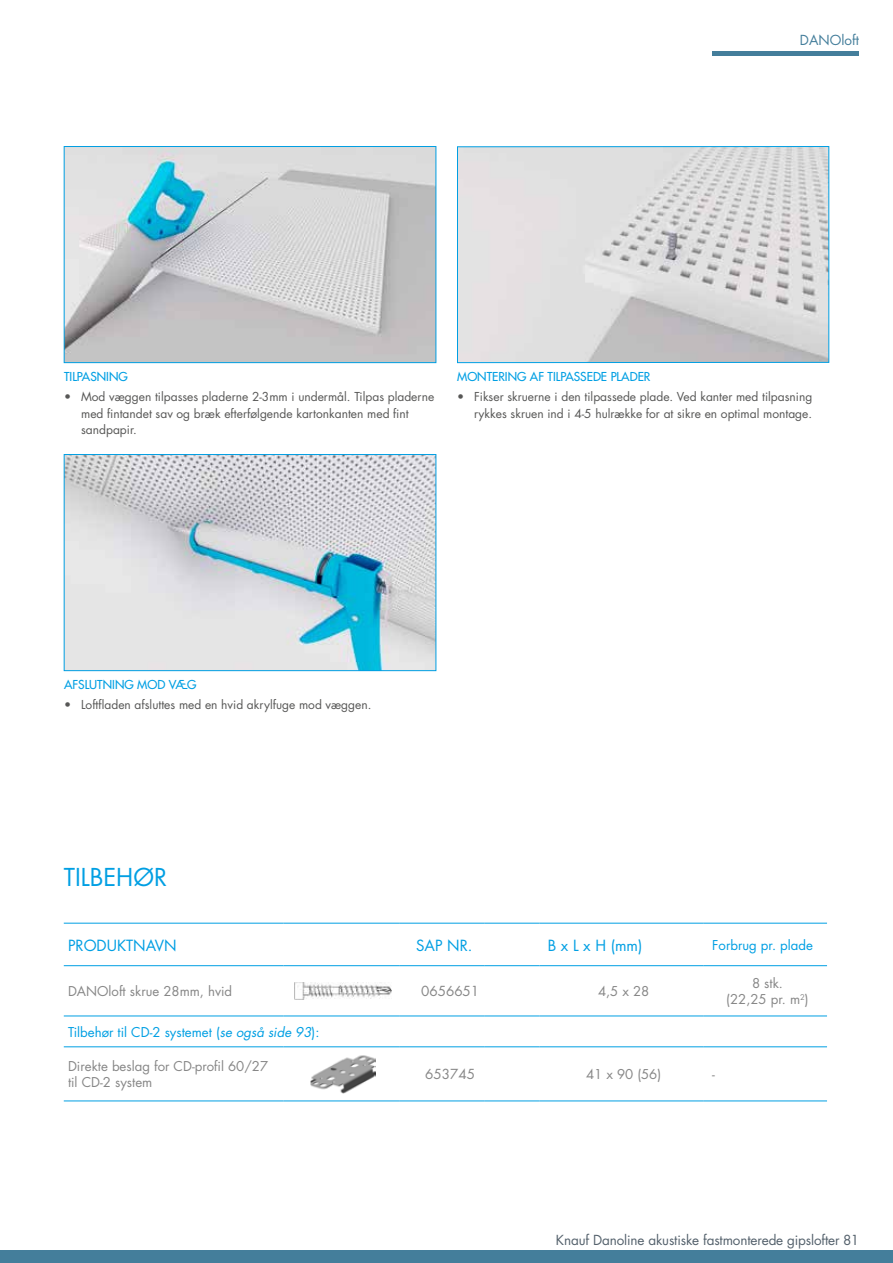
<style>
.page{position:relative;width:893px;height:1263px;background:#fff}
.page>*{position:absolute;margin:0;border:0;box-sizing:border-box;transform-origin:0 0}
.t1{font:24px "Futura Std";color:#009fe3}
.t2{font:15px "Futura Std";color:#009fe3}
.t3{font:13.5px "Futura Std";letter-spacing:-.01em;color:#54616c}
.t4{font:13.5px "Futura Std";color:#878787}
.t5{font:13.5px "Futura Std";color:#447e9b}
.t6{font:13.2px/15.9px "Futura Std";color:#878787;text-align:center}
.t7{font:13.2px "Futura Std";color:#009fe3}
.t8{font:12px/16.5px "Futura Std";color:#575756}
.t9{font:500 12px "Futura Std";color:#009fe3}
.s1{font-style:italic}
</style>
<div class="page">
<hr style="left:712px;top:51px;width:147px;height:4px;background:#447e9b">
<div style="left:0;top:1250px;width:893px;height:13px;background:#447e9b"></div>
<img style="left:66px;top:148px;width:368px;height:213px">
<div style="left:64px;top:146px;width:372px;height:217px;border:1px solid #009fe3"></div>
<img style="left:66px;top:456px;width:368px;height:213px">
<div style="left:64px;top:454px;width:372px;height:217px;border:1px solid #009fe3"></div>
<img style="left:459px;top:148px;width:368px;height:213px">
<div style="left:457px;top:146px;width:372px;height:217px;border:1px solid #009fe3"></div>
<hr style="left:64px;top:923px;width:219px;height:1px;background:#009fe3">
<hr style="left:283px;top:923px;width:116px;height:1px;background:#009fe3">
<hr style="left:399px;top:923px;width:85px;height:1px;background:#009fe3">
<hr style="left:484px;top:923px;width:55px;height:1px;background:#009fe3">
<hr style="left:539px;top:923px;width:165px;height:1px;background:#009fe3">
<hr style="left:704px;top:923px;width:123px;height:1px;background:#009fe3">
<hr style="left:64px;top:965px;width:219px;height:1px;background:#009fe3">
<hr style="left:283px;top:965px;width:116px;height:1px;background:#009fe3">
<hr style="left:399px;top:965px;width:85px;height:1px;background:#009fe3">
<hr style="left:484px;top:965px;width:55px;height:1px;background:#009fe3">
<hr style="left:539px;top:965px;width:165px;height:1px;background:#009fe3">
<hr style="left:704px;top:965px;width:123px;height:1px;background:#009fe3">
<hr style="left:64px;top:1015px;width:219px;height:1px;background:#009fe3">
<hr style="left:283px;top:1015px;width:116px;height:1px;background:#009fe3">
<hr style="left:399px;top:1015px;width:85px;height:1px;background:#009fe3">
<hr style="left:484px;top:1015px;width:55px;height:1px;background:#009fe3">
<hr style="left:539px;top:1015px;width:165px;height:1px;background:#009fe3">
<hr style="left:704px;top:1015px;width:123px;height:1px;background:#009fe3">
<hr style="left:64px;top:1046px;width:219px;height:1px;background:#009fe3">
<hr style="left:283px;top:1046px;width:116px;height:1px;background:#009fe3">
<hr style="left:399px;top:1046px;width:85px;height:1px;background:#009fe3">
<hr style="left:484px;top:1046px;width:55px;height:1px;background:#009fe3">
<hr style="left:539px;top:1046px;width:165px;height:1px;background:#009fe3">
<hr style="left:704px;top:1046px;width:123px;height:1px;background:#009fe3">
<hr style="left:64px;top:1100px;width:219px;height:1px;background:#009fe3">
<hr style="left:283px;top:1100px;width:116px;height:1px;background:#009fe3">
<hr style="left:399px;top:1100px;width:85px;height:1px;background:#009fe3">
<hr style="left:484px;top:1100px;width:55px;height:1px;background:#009fe3">
<hr style="left:539px;top:1100px;width:165px;height:1px;background:#009fe3">
<hr style="left:704px;top:1100px;width:123px;height:1px;background:#009fe3">
<img style="left:295px;top:982px;width:96px;height:18px">
<img style="left:311px;top:1055px;width:64px;height:39px">
<p class="t5" style="left:800px;top:32px;width:61px">DANOloft</p>
<p class="t9" style="left:64px;top:369px;width:65px">TILPASNING</p>
<p class="t8" style="left:81px;top:389px;width:355px;text-indent:-17px">• Mod væggen tilpasses pladerne 2-3mm i undermål. Tilpas pladerne med fintandet sav og bræk efterfølgende kartonkanten med fint sandpapir.</p>
<p class="t9" style="left:457px;top:369px;width:195px">MONTERING AF TILPASSEDE PLADER</p>
<p class="t8" style="left:457px;top:389px;width:357px;text-align:right">• Fikser skruerne i den tilpassede plade. Ved kanter med tilpasning rykkes skruen ind i 4-5 hulrække for at sikre en optimal montage.</p>
<p class="t9" style="left:64px;top:677px;width:134px">AFSLUTNING MOD VÆG</p>
<p class="t8" style="left:64px;top:697px;width:309px">• Loftfladen afsluttes med en hvid akrylfuge mod væggen.</p>
<h1 class="t1" style="left:64px;top:861px;width:105px">TILBEHØR</h1>
<p class="t2" style="left:68px;top:935px;width:110px">PRODUKTNAVN</p>
<p class="t2" style="left:416px;top:935px;width:58px">SAP NR.</p>
<p class="t2" style="left:548px;top:935px;width:96px">B x L x H (mm)</p>
<p class="t7" style="left:712px;top:936px;width:102px">Forbrug pr. plade</p>
<p class="t6" style="left:68px;top:983px;width:166px">DANOloft skrue 28mm, hvid</p>
<p class="t4" style="left:421px;top:983px;width:60px">0656651</p>
<p class="t6" style="left:598px;top:983px;width:53px">4,5 x 28</p>
<p class="t6" style="left:726px;top:976px;width:84px">8 stk.<br>(22,25 pr. m<sup>2</sup>)</p>
<p class="t7" style="left:68px;top:1023px;width:253px">Tilbehør til CD-2 systemet (<span class="s1">se også side 93</span>):</p>
<p class="t6" style="left:68px;top:1059px;width:202px;text-align:left">Direkte beslag for CD-profil 60/27 til CD-2 system</p>
<p class="t4" style="left:425px;top:1066px;width:51px">653745</p>
<p class="t6" style="left:586px;top:1067px;width:77px">41 x 90 (56)</p>
<p class="t6" style="left:712px;top:1067px;width:4px">-</p>
<p class="t3" style="left:556px;top:1231px;width:305px">Knauf Danoline akustiske fastmonterede gipslofter 81</p>
</div>
